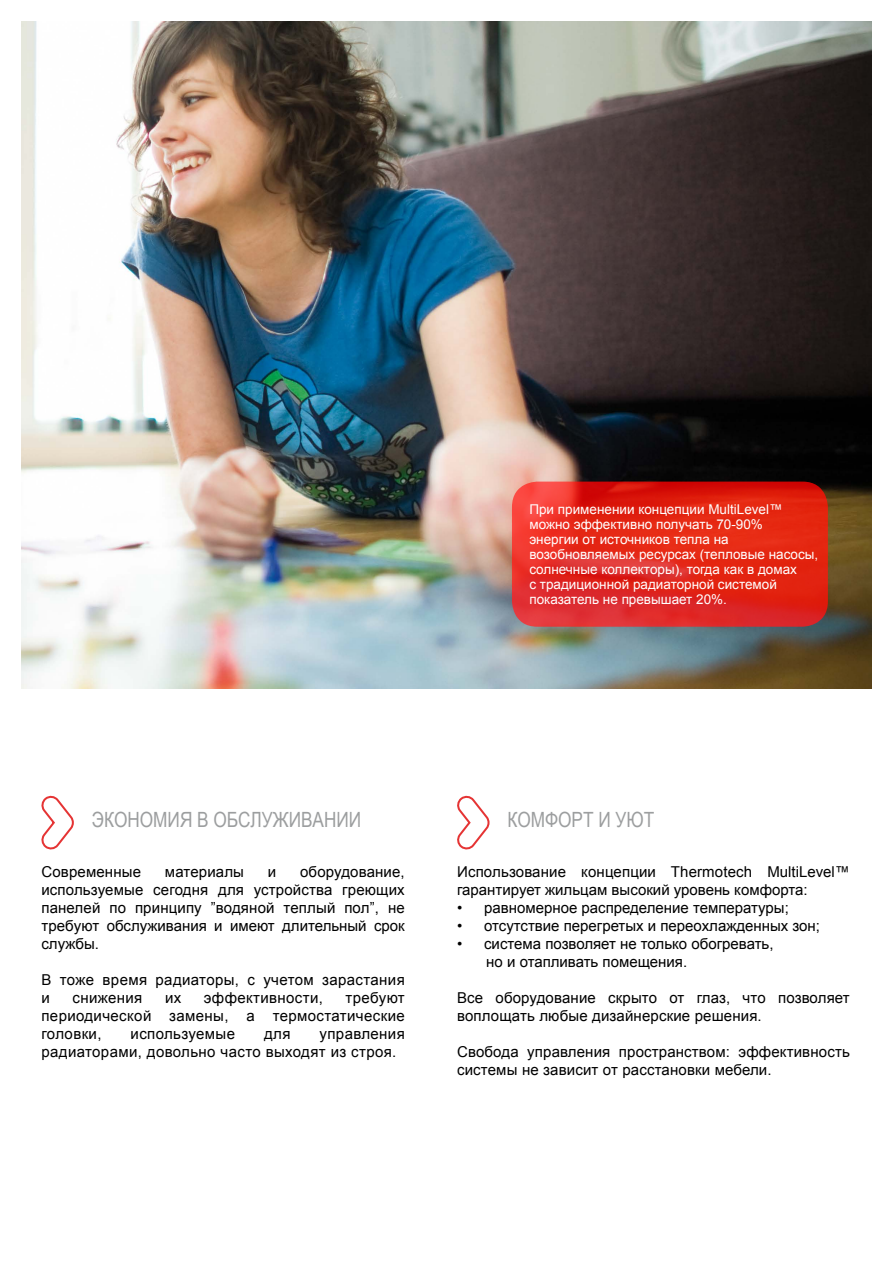
<style>
.page{position:relative;width:893px;height:1263px;background:#fff}
.page>*{position:absolute;margin:0;border:0;box-sizing:border-box;transform-origin:0 0}
.t1{font:21px "Arial Narrow";color:#9c9e9f}
.t2{font:15px/18px "Arial";letter-spacing:.01em;color:#000}
.t3{font:13.5px/15px "Arial";color:#fff}
</style>
<div class="page">
<img style="left:21px;top:21px;width:851px;height:668px">
<svg style="left:512px;top:482px;width:316px;height:145px;background:#e1281d"></svg>
<svg style="left:41px;top:795px;width:33px;height:55px"></svg>
<svg style="left:457px;top:795px;width:33px;height:55px"></svg>
<p class="t3" style="left:529px;top:501px;width:290px">При применении концепции MultiLevel™ можно эффективно получать 70-90%<br>энергии от источников тепла на возобновляемых ресурсах (тепловые насосы, солнечные коллекторы), тогда как в домах<br>с традиционной радиаторной системой показатель не превышает 20%.</p>
<h1 class="t1" style="left:92px;top:804px;width:271px">ЭКОНОМИЯ В ОБСЛУЖИВАНИИ</h1>
<h1 class="t1" style="left:507px;top:804px;width:149px">КОМФОРТ И УЮТ</h1>
<p class="t2" style="left:41px;top:863px;width:365px;text-align:justify;text-indent:259px">оборудование, используемые сегодня для устройства греющих панелей по принципу ”водяной теплый пол”, не требуют обслуживания и имеют длительный срок службы.</p>
<p class="t2" style="left:41px;top:971px;width:365px">В тоже время радиаторы, с учетом зарастания и</p>
<p class="t2" style="left:41px;top:863px;width:101px">Современные</p>
<p class="t2" style="left:165px;top:863px;width:81px">материалы</p>
<p class="t2" style="left:268px;top:863px;width:10px">и</p>
<p class="t2" style="left:41px;top:989px;width:365px;text-align:justify;text-indent:304px">требуют периодической замены, а термостатические головки,</p>
<p class="t2" style="left:72px;top:989px;width:71px">снижения</p>
<p class="t2" style="left:165px;top:989px;width:18px">их</p>
<p class="t2" style="left:204px;top:989px;width:121px">эффективности,</p>
<p class="t2" style="left:41px;top:1025px;width:365px;text-indent:278px">управления радиаторами, довольно часто выходят из строя.</p>
<p class="t2" style="left:131px;top:1025px;width:106px">используемые</p>
<p class="t2" style="left:264px;top:1025px;width:28px">для</p>
<p class="t2" style="left:457px;top:863px;width:394px">Использование концепции Thermotech MultiLevel™ гарантирует жильцам высокий уровень комфорта:</p>
<p class="t2" style="left:457px;top:899px;width:333px">• равномерное распределение температуры;</p>
<p class="t2" style="left:457px;top:917px;width:364px">• отсутствие перегретых и переохлажденных зон;</p>
<p class="t2" style="left:486px;top:935px;width:289px;text-indent:-29px">• система позволяет не только обогревать, но и отапливать помещения.</p>
<p class="t2" style="left:457px;top:989px;width:394px">Все оборудование скрыто от глаз, что позволяет воплощать любые дизайнерские решения.</p>
<p class="t2" style="left:457px;top:1043px;width:394px">Свобода управления пространством: эффективность системы не зависит от расстановки мебели.</p>
</div>
